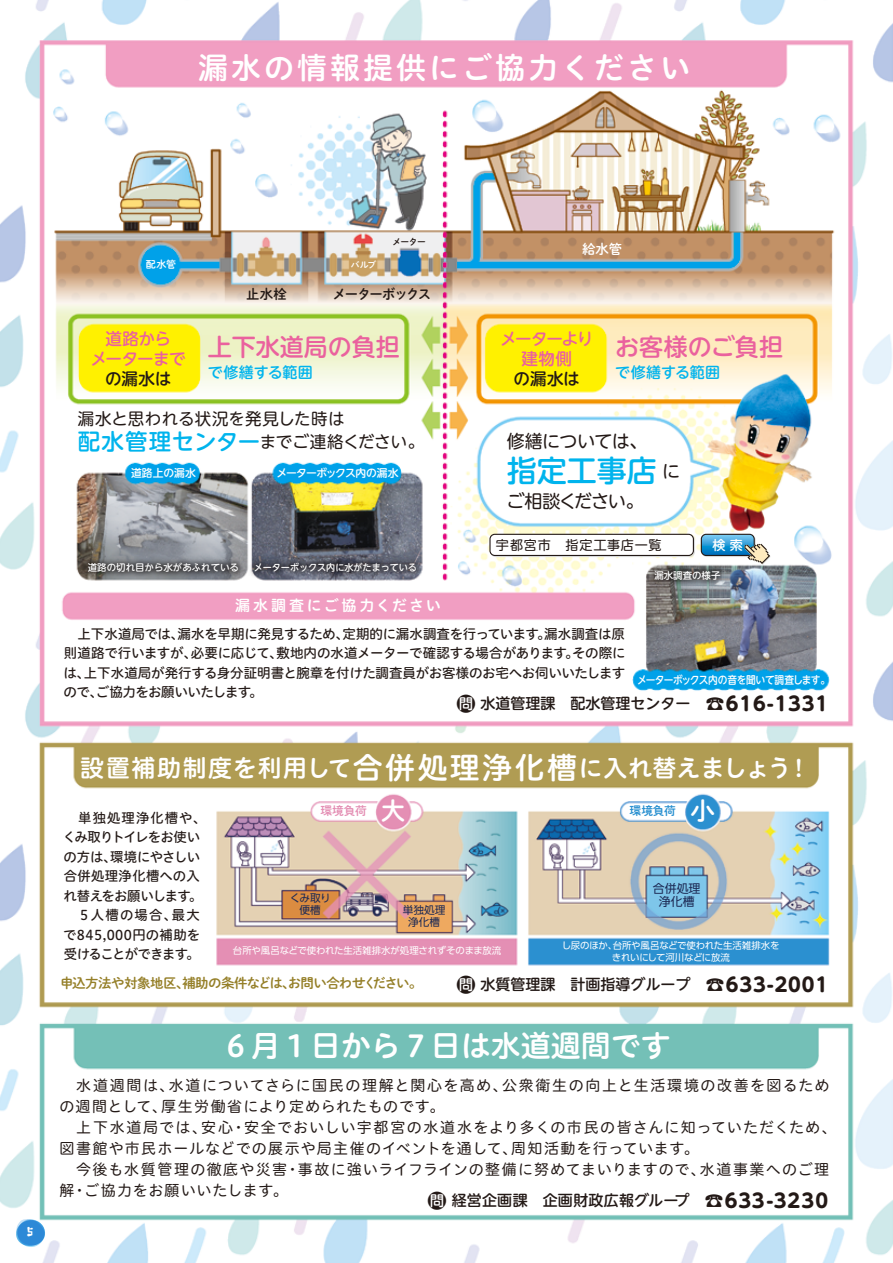
<style>
.page{position:relative;width:893px;height:1263px;background:#fff}
.page>*{position:absolute;margin:0;border:0;box-sizing:border-box;transform-origin:0 0}
.t1{font:30px "Hiragino UD Sans R Std N W6";letter-spacing:.1em;color:#fff}
.t2{font:30px "Hiragino UD Sans R Std N W6";color:#fff}
.t3{font:500 30px "UD Shin M Go Pr 6";color:#00b4ed}
.t4{font:24px "Hiragino UD Sans R Std N W6";letter-spacing:.025em;color:#fff}
.t5{font:500 24px "UD Shin M Go Pr 6";color:#ea619e}
.t6{font:18px/30px "UD Shin M Go Pr 6";letter-spacing:-.035em;color:#231916}
.t7{font:16.5px/23.2px "UD Shin M Go Pr 6";color:#231916}
.t8{font:500 16.5px/20px "UD Shin M Go Pr 6";letter-spacing:-.04em;color:#ea619e;text-align:center}
.t9{font:500 16.5px/20px "UD Shin M Go Pr 6";letter-spacing:-.07em;color:#ea619e;text-align:center}
.t10{font:500 16.5px "UD Shin M Go Pr 6";letter-spacing:.005em;color:#231916}
.t11{font:15px/21px "Hiragino UD Sans R Std N W4";letter-spacing:.075em;color:#231916}
.t12{font:500 15px "UD Shin M Go Pr 6";color:#231916}
.t13{font:500 15px "UD Shin M Go Pr 6";letter-spacing:.01em;color:#00b4ed}
.t14{font:15px "Hiragino UD Sans R Std N W6";letter-spacing:.18em;color:#fff}
.t15{font:13.5px/19.5px "Hiragino UD Sans R Std N W5";letter-spacing:-.02em;color:#231916}
.t16{font:13.5px "Shuei M Go Std B";letter-spacing:-.045em;color:#957f28}
.t17{font:13.35px "Shuei M Go Std B";letter-spacing:-.085em;color:#231916}
.t18{font:13.35px "Shuei M Go Std B";color:#fff}
.t19{font:13.05px "UD Shin M Go Pr 6";letter-spacing:.06em;color:#231916}
.t20{font:500 13.05px "UD Shin M Go Pr 6";color:#fff}
.t21{font:12px "mitubachi";color:#fff}
.t22{font:11.85px/12.9px "UD Shin Go Pro";color:#1d2a55;text-align:center}
.t23{font:11.7px "Shuei M Go Std B";color:#e48fb4}
.t24{font:11.7px "Shuei M Go Std B";color:#2990d0}
.t25{font:500 10.8px "UD Shin M Go Pr 6";letter-spacing:-.04em;color:#fff;scale:.9 1}
.t26{font:500 10.8px "UD Shin M Go Pr 6";letter-spacing:-.065em;color:#fff}
.t27{font:500 10.8px "UD Shin M Go Pr 6";letter-spacing:-.04em;color:#fff}
.t28{font:10.65px/11.6px "UD Shin Go Pro";color:#1d2a55;text-align:center}
.t29{font:10.05px "Shuei M Go Std B";color:#fff}
.t30{font:9.45px/11.7px "UD Shin Go Pro";letter-spacing:-.015em;color:#fff;text-align:center}
.t31{font:500 9.45px "UD Shin M Go Pr 6";color:#fff}
.t32{font:500 9.45px "UD Shin M Go Pr 6";color:#fff;scale:.96 1}
.t33{font:8.85px "Shuei M Go Std B";color:#231916}
.t34{font:8.85px "Shuei M Go Std B";color:#fff}
.s1{font-weight:500;font-size:22.5px;color:#00b4ed}
.s2{font-size:19.2px}
.s3{font-weight:700;font-size:19.2px}
.s4{font-size:30px}
.s5{font-size:24.6px;color:#fff}
</style>
<div class="page">
<img style="left:0;top:0;width:893px;height:1263px">
<div style="left:490px;top:535px;width:205px;height:22px;border:1px solid #dcdddd;border-radius:5px"></div>
<div style="left:490px;top:534px;width:203px;height:21px;background:#fff;border-radius:5px"></div>
<div style="left:489px;top:534px;width:205px;height:22px;border:1px solid #231916;border-radius:5px"></div>
<svg style="left:16px;top:1219px;width:29px;height:28px"></svg>
<img style="left:599px;top:515px;width:177px;height:123px">
<img style="left:32px;top:507px;width:166px;height:123px">
<img style="left:198px;top:507px;width:274px;height:123px">
<h1 class="t1" style="left:198px;top:44px;width:494px">漏水の情報提供にご協力ください</h1>
<p class="t21" style="left:27px;top:1226px;width:7px">5</p>
<p class="t29" style="left:146px;top:256px;width:32px">配水管</p>
<p class="t8" style="left:91px;top:328px;width:97px">道路から<br>メーターまで</p>
<p class="t10" style="left:105px;top:365px;width:68px">の漏水は</p>
<p class="t17" style="left:246px;top:285px;width:42px">止水栓</p>
<p class="t34" style="left:351px;top:258px;width:27px">バルブ</p>
<p class="t33" style="left:393px;top:236px;width:35px">メーター</p>
<p class="t17" style="left:333px;top:285px;width:100px">メーターボックス</p>
<h2 class="t5" style="left:208px;top:327px;width:193px">上下水道局の負担</h2>
<p class="t13" style="left:208px;top:360px;width:106px">で修繕する範囲</p>
<p class="t7" style="left:78px;top:406px;width:348px">漏水と思われる状況を発見した時は<br><span class="s1">配水管理センター</span>までご連絡ください。</p>
<p class="t27" style="left:131px;top:464px;width:66px">道路上の漏水</p>
<p class="t26" style="left:276px;top:464px;width:124px">メーターボックス内の漏水</p>
<p class="t31" style="left:88px;top:560px;width:153px">道路の切れ目から水があふれている</p>
<p class="t32" style="left:254px;top:560px;width:172px">メーターボックス内に水がたまっている</p>
<p class="t14" style="left:235px;top:594px;width:207px">漏水調査にご協力ください</p>
<p class="t18" style="left:582px;top:239px;width:42px">給水管</p>
<p class="t9" style="left:500px;top:328px;width:95px">メーターより建物側</p>
<h2 class="t5" style="left:615px;top:327px;width:169px">お客様のご負担</h2>
<p class="t10" style="left:513px;top:365px;width:68px">の漏水は</p>
<p class="t13" style="left:615px;top:360px;width:106px">で修繕する範囲</p>
<h3 class="t6" style="left:506px;top:425px;width:175px">修繕については、<br>　　 　　　　　　にご相談ください。</h3>
<h1 class="t3" style="left:507px;top:445px;width:151px">指定工事店</h1>
<p class="t19" style="left:496px;top:534px;width:167px">宇都宮市　指定工事店一覧</p>
<p class="t20" style="left:712px;top:534px;width:32px">検 索</p>
<p class="t31" style="left:654px;top:567px;width:68px">漏水調査の様子</p>
<p class="t15" style="left:64px;top:623px;width:564px;text-align:justify">　上下水道局では、漏水を早期に発見するため、定期的に漏水調査を行っています。漏水調査は原則道路で行いますが、必要に応じて、敷地内の水道メーターで確認する場合があります。その際には、上下水道局が発行する身分証明書と腕章を付けた調査員がお客様のお宅へお伺いいたしますので、ご協力をお願いいたします。</p>
<p class="t25" style="left:637px;top:670px;width:216px">メーターボックス内の音を聞いて調査します。</p>
<p class="t12" style="left:456px;top:691px;width:373px"><span class="s2">問</span>水道管理課　配水管理センター <span class="s3">☎616-1331</span></p>
<h2 class="t4" style="left:80px;top:749px;width:732px">設置補助制度を利用して<span class="s4">合併処理浄化槽</span>に入れ替えましょう！</h2>
<p class="t15" style="left:63px;top:807px;width:145px">　単独処理浄化槽や、くみ取りトイレをお使いの方は、環境にやさしい合併処理浄化槽への入れ替えをお願いします。　５人槽の場合、最大で845,000円の補助を受けることができます。</p>
<p class="t16" style="left:60px;top:973px;width:364px">申込方法や対象地区、補助の条件などは、お問い合わせください。</p>
<p class="t23" style="left:321px;top:802px;width:87px">環境負荷 <span class="s5">大</span></p>
<p class="t24" style="left:630px;top:802px;width:87px">環境負荷 <span class="s5">小</span></p>
<p class="t28" style="left:290px;top:892px;width:42px">くみ取り便槽</p>
<p class="t22" style="left:653px;top:882px;width:49px">合併処理浄化槽</p>
<p class="t28" style="left:403px;top:904px;width:44px">単独処理浄化槽</p>
<p class="t30" style="left:562px;top:940px;width:219px">し尿のほか、台所や風呂などで使われた生活雑排水をきれいにして河川などに放流</p>
<p class="t30" style="left:233px;top:945px;width:270px">台所や風呂などで使われた生活雑排水が処理されずそのまま放流</p>
<p class="t12" style="left:456px;top:972px;width:373px"><span class="s2">問</span>水質管理課　計画指導グループ <span class="s3">☎633-2001</span></p>
<h1 class="t2" style="left:221px;top:1023px;width:451px">６月１日から７日は水道週間です</h1>
<p class="t11" style="left:59px;top:1074px;width:779px">　水道週間は、水道についてさらに国民の理解と関心を高め、公衆衛生の向上と生活環境の改善を図るための週間として、厚生労働省により定められたものです。<br>　上下水道局では、安心・安全でおいしい宇都宮の水道水をより多くの市民の皆さんに知っていただくため、図書館や市民ホールなどでの展示や局主催のイベントを通して、周知活動を行っています。<br>　今後も水質管理の徹底や災害・事故に強いライフラインの整備に努めてまいりますので、水道事業へのご理解・ご協力をお願いいたします。</p>
<p class="t12" style="left:427px;top:1188px;width:402px"><span class="s2">問</span> 経営企画課　企画財政広報グループ <span class="s3">☎633-3230</span></p>
</div>
